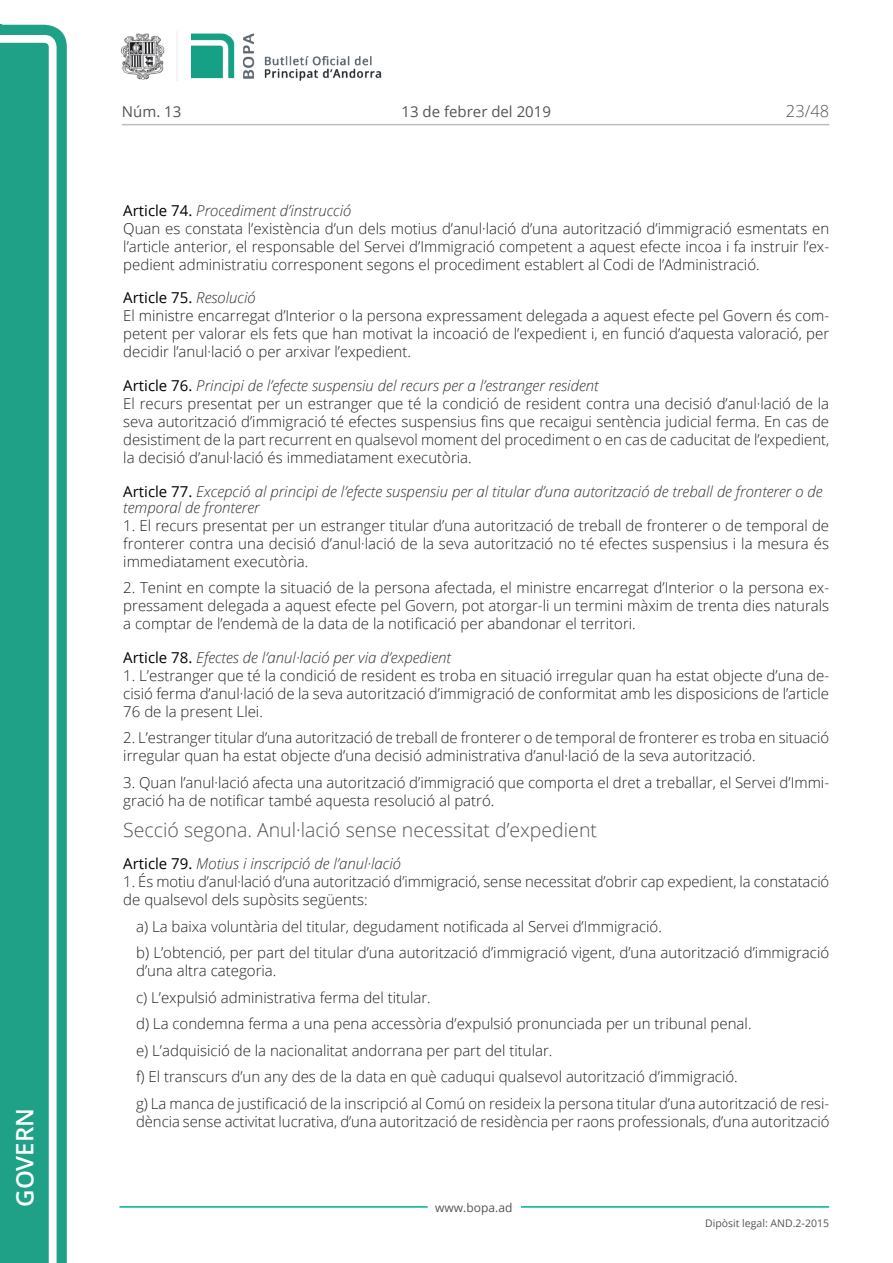
<style>
.page{position:relative;width:893px;height:1263px;background:#fff}
.page>*{position:absolute;margin:0;border:0;box-sizing:border-box;transform-origin:0 0}
.t1{font:600 24px "Open Sans";color:#fff}
.Titol_5{font:300 19.5px "Open Sans";color:#545454}
.t2{font:300 16.5px "Open Sans";color:#545454}
.Body_text{font:300 15px/18px "Open Sans";color:#231f20;text-align:justify}
.Body_text_i{font:300 15px/18px "Open Sans";color:#231f20}
.Titol_7{font:italic 300 15px/15.8px "Open Sans";color:#303030}
.t3{font:15px "Open Sans";color:#545454}
.Titol_7-2{font:15px "Open Sans";color:#000}
.t4{font:12px "Open Sans";color:#545454}
.t5{font:10.5px "Open Sans";color:#545454}
.s1{font-weight:400;font-style:normal;color:#000}
.s2{font-weight:300;font-style:italic;color:#303030}
</style>
<div class="page">
<svg style="left:0;top:25px;width:67px;height:1238px;fill:#1ea187"></svg>
<div style="left:0;top:43px;width:49px;height:1220px;background:#1ea187"></div>
<img style="left:122px;top:32px;width:260px;height:49px">
<hr style="left:119px;top:1206px;width:309px;height:2px;background:#00ae91">
<hr style="left:521px;top:1206px;width:308px;height:2px;background:#00ae91">
<hr style="left:122px;top:124px;width:707px;height:1px;background:#bcbdc0">
<h1 class="t1" style="left:8px;top:1207px;width:100px;rotate:-90deg">Govern</h1>
<p class="t3" style="left:122px;top:102px;width:61px">Núm. 13</p>
<p class="t3" style="left:402px;top:102px;width:151px">13 de febrer del 2019</p>
<p class="t2" style="left:786px;top:100px;width:45px">23/48</p>
<p class="Titol_7" style="left:123px;top:202px;width:230px"><span class="s1">Article 74.</span> Procediment d’instrucció</p>
<p class="Body_text" style="left:123px;top:219px;width:707px">Quan es constata l’existència d’un dels motius d’anul·lació d’una autorització d’immigració esmentats en l’article anterior, el responsable del Servei d’Immigració competent a aquest efecte incoa i fa instruir l’ex&shy;pedient administratiu corresponent segons el procediment establert al Codi de l’Administració.</p>
<p class="Titol_7-2" style="left:123px;top:288px;width:134px">Article 75. <span class="s2">Resolució</span></p>
<p class="Body_text" style="left:123px;top:306px;width:707px">El ministre encarregat d’Interior o la persona expressament delegada a aquest efecte pel Govern és com&shy;petent per valorar els fets que han motivat la incoació de l’expedient i, en funció d’aquesta valoració, per decidir l’anul·lació o per arxivar l’expedient.</p>
<p class="Titol_7" style="left:123px;top:377px;width:477px"><span class="s1">Article 76.</span> Principi de l’efecte suspensiu del recurs per a l’estranger resident</p>
<p class="Body_text" style="left:123px;top:394px;width:707px">El recurs presentat per un estranger que té la condició de resident contra una decisió d’anul·lació de la seva autorització d’immigració té efectes suspensius fins que recaigui sentència judicial ferma. En cas de desistiment de la part recurrent en qualsevol moment del procediment o en cas de caducitat de l’expedient, la decisió d’anul·lació és immediatament executòria.</p>
<p class="Titol_7" style="left:123px;top:483px;width:701px"><span class="s1">Article 77.</span> Excepció al principi de l’efecte suspensiu per al titular d’una autorització de treball de fronterer o de temporal de fronterer</p>
<p class="Body_text" style="left:123px;top:516px;width:707px">1. El recurs presentat per un estranger titular d’una autorització de treball de fronterer o de temporal de fronterer contra una decisió d’anul·lació de la seva autorització no té efectes suspensius i la mesura és immediatament executòria.</p>
<p class="Body_text" style="left:123px;top:578px;width:707px">2. Tenint en compte la situació de la persona afectada, el ministre encarregat d’Interior o la persona ex&shy;pressament delegada a aquest efecte pel Govern, pot atorgar-li un termini màxim de trenta dies naturals a comptar de l’endemà de la data de la notificació per abandonar el territori.</p>
<p class="Titol_7" style="left:123px;top:649px;width:329px"><span class="s1">Article 78.</span> Efectes de l’anul·lació per via d’expedient</p>
<p class="Body_text" style="left:123px;top:666px;width:707px">1. L’estranger que té la condició de resident es troba en situació irregular quan ha estat objecte d’una de&shy;cisió ferma d’anul·lació de la seva autorització d’immigració de conformitat amb les disposicions de l’article 76 de la present Llei.</p>
<p class="Body_text" style="left:123px;top:729px;width:707px">2. L’estranger titular d’una autorització de treball de fronterer o de temporal de fronterer es troba en situació irregular quan ha estat objecte d’una decisió administrativa d’anul·lació de la seva autorització.</p>
<p class="Body_text" style="left:123px;top:773px;width:707px">3. Quan l’anul·lació afecta una autorització d’immigració que comporta el dret a treballar, el Servei d’Immi&shy;gració ha de notificar també aquesta resolució al patró.</p>
<p class="Titol_5" style="left:123px;top:816px;width:475px">Secció segona. Anul·lació sense necessitat d’expedient</p>
<p class="Titol_7" style="left:123px;top:855px;width:279px"><span class="s1">Article 79.</span> Motius i inscripció de l’anul·lació</p>
<p class="Body_text" style="left:123px;top:872px;width:707px">1. És motiu d’anul·lació d’una autorització d’immigració, sense necessitat d’obrir cap expedient, la constatació de qualsevol dels supòsits següents:</p>
<p class="Body_text_i" style="left:136px;top:917px;width:527px">a) La baixa voluntària del titular, degudament notificada al Servei d’Immigració.</p>
<p class="Body_text_i" style="left:136px;top:943px;width:695px">b) L’obtenció, per part del titular d’una autorització d’immigració vigent, d’una autorització d’immigració d’una altra categoria.</p>
<p class="Body_text_i" style="left:136px;top:988px;width:296px">c) L’expulsió administrativa ferma del titular.</p>
<p class="Body_text_i" style="left:136px;top:1014px;width:617px">d) La condemna ferma a una pena accessòria d’expulsió pronunciada per un tribunal penal.</p>
<p class="Body_text_i" style="left:136px;top:1041px;width:418px">e) L’adquisició de la nacionalitat andorrana per part del titular.</p>
<p class="Body_text_i" style="left:136px;top:1067px;width:603px">f) El transcurs d’un any des de la data en què caduqui qualsevol autorització d’immigració.</p>
<p class="Body_text_i" style="left:136px;top:1094px;width:695px">g) La manca de justificació de la inscripció al Comú on resideix la persona titular d’una autorització de resi&shy;dència sense activitat lucrativa, d’una autorització de residència per raons professionals, d’una autorització</p>
<p class="t4" style="left:435px;top:1199px;width:79px">www.bopa.ad</p>
<p class="t5" style="left:705px;top:1216px;width:125px">Dipòsit legal: AND.2-2015</p>
</div>
